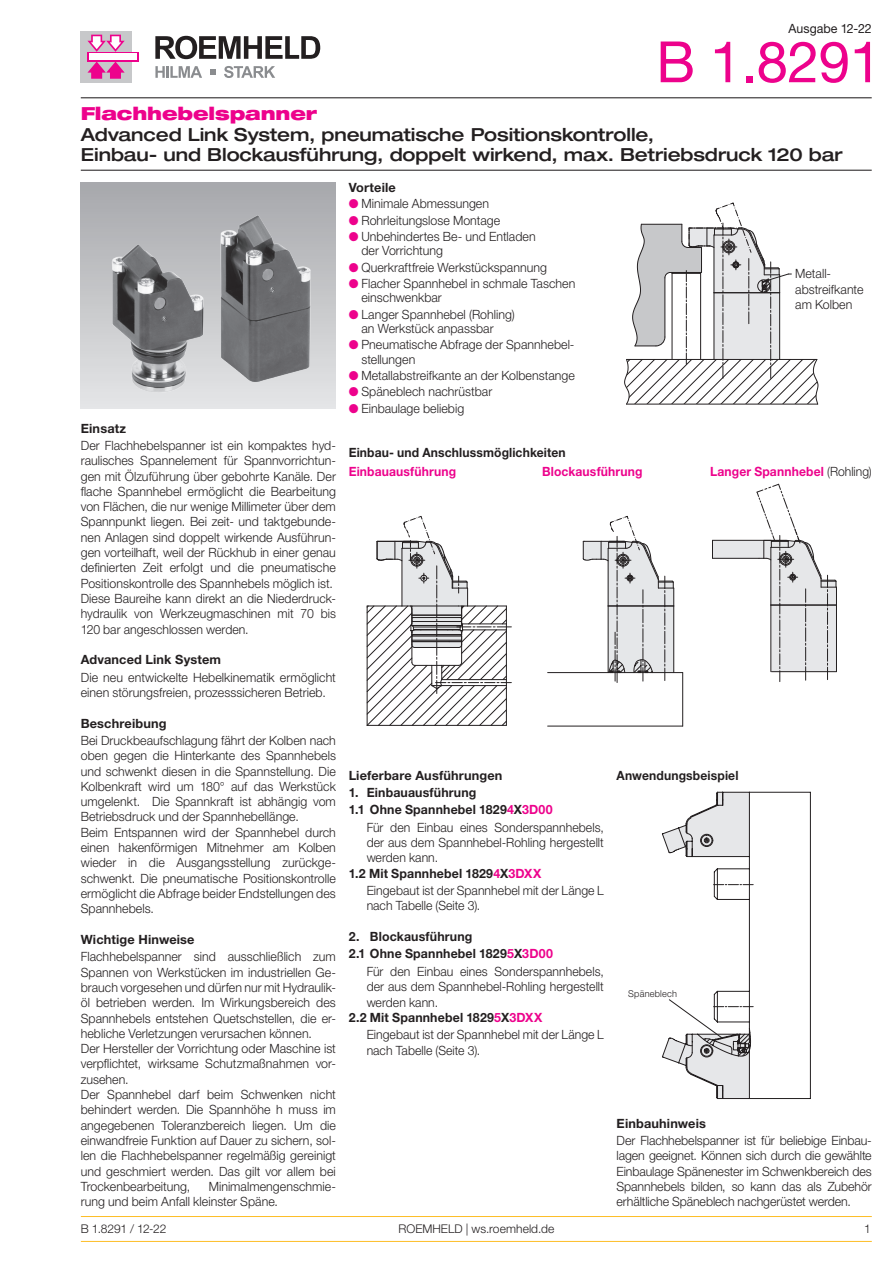
<style>
.page{position:relative;width:893px;height:1263px;background:#fff}
.page>*{position:absolute;margin:0;border:0;box-sizing:border-box;transform-origin:0 0}
.t1{font:57px "Helvetica Neue LT Pro";color:#ed028c}
.t2{font:500 expanded 18px/20.2px "Helvetica Neue LT Pro";letter-spacing:-.005em;color:#231f20}
.t3{font:900 expanded 18px "Helvetica Neue LT Pro";letter-spacing:-.01em;color:#ed028c}
.t4{font:300 12.75px/15.3px "Helvetica Neue LT Pro";letter-spacing:.005em;color:#231f20}
.t5{font:300 12.75px/15.3px "Helvetica Neue LT Pro";letter-spacing:.005em;color:#231f20;scale:.96 1}
.t6{font:700 12.75px "Helvetica Neue LT Pro";letter-spacing:.01em;color:#231f20}
.t7{font:700 12.75px "Helvetica Neue LT Pro";letter-spacing:.015em;color:#ed028c;scale:.95 1}
.t8{font:700 12.75px "Helvetica Neue LT Pro";letter-spacing:.01em;color:#231f20;scale:.95 1}
.t9{font:12.75px "Helvetica Neue LT Pro";letter-spacing:.005em;color:#231f20}
.t10{font:300 12px "Helvetica Neue LT Pro";letter-spacing:.005em;color:#231f20}
.t11{font:300 9.45px "Helvetica Neue LT Pro";letter-spacing:.025em;color:#231f20}
.s1{color:#ed028c}
.s2{font-weight:300;color:#231f20}
</style>
<div class="page">
<div style="left:81px;top:31px;width:51px;height:51px;background:#c7c8ca"></div>
<svg style="left:87px;top:52px;width:51px;height:9px"></svg>
<div style="left:89px;top:54px;width:48px;height:6px;background:#fff"></div>
<svg style="left:87px;top:35px;width:38px;height:17px"></svg>
<svg style="left:87px;top:62px;width:38px;height:17px"></svg>
<svg style="left:155px;top:36px;width:165px;height:23px"></svg>
<svg style="left:155px;top:66px;width:47px;height:12px"></svg>
<svg style="left:224px;top:66px;width:51px;height:12px"></svg>
<svg style="left:210px;top:69px;width:6px;height:6px"></svg>
<hr style="left:81px;top:170px;width:791px;height:1px;background:#231f20">
<hr style="left:81px;top:97px;width:791px;height:1px;background:#231f20">
<div style="left:81px;top:183px;width:255px;height:225px;background:linear-gradient(to bottom,#a7a8ac,#e4e5e7)"></div>
<svg style="left:624px;top:202px;width:194px;height:203px"></svg>
<svg style="left:662px;top:791px;width:149px;height:308px"></svg>
<hr style="left:548px;top:726px;width:135px;height:1px;background:#231f20">
<hr style="left:609px;top:672px;width:74px;height:1px;background:#231f20">
<hr style="left:682px;top:673px;width:1px;height:53px;background:#231f20">
<hr style="left:548px;top:672px;width:60px;height:1px;background:#231f20">
<svg style="left:582px;top:515px;width:92px;height:168px"></svg>
<svg style="left:367px;top:516px;width:144px;height:210px"></svg>
<svg style="left:712px;top:483px;width:125px;height:199px"></svg>
<img style="left:100px;top:182px;width:236px;height:227px">
<svg style="left:662px;top:884px;width:92px;height:215px"></svg>
<hr style="left:81px;top:1241px;width:791px;height:1px;background:#fdbd26">
<hr style="left:81px;top:1216px;width:791px;height:1px;background:#fdbd26">
<p class="t9" style="left:789px;top:20px;width:85px">Ausgabe 12-22</p>
<h1 class="t1" style="left:656px;top:27px;width:227px">B 1.8291</h1>
<h2 class="t3" style="left:81px;top:102px;width:238px">Flachhebelspanner</h2>
<h2 class="t2" style="left:81px;top:123px;width:763px">Advanced Link System, pneumatische Positionskontrolle,<br>Einbau- und Blockausführung, doppelt wirkend, max. Betriebsdruck 120 bar</h2>
<p class="t6" style="left:81px;top:420px;width:47px">Einsatz</p>
<p class="t4" style="left:81px;top:437px;width:257px">Der Flachhebelspanner ist ein kompaktes hyd&shy;raulisches Spannelement für Spannvorrichtun&shy;gen mit Ölzuführung über gebohrte Kanäle. Der flache Spannhebel ermöglicht die Bearbeitung von Flächen, die nur wenige Millimeter über dem Spannpunkt liegen. Bei zeit- und taktgebunde&shy;nen Anlagen sind doppelt wirkende Ausführun&shy;gen vorteilhaft, weil der Rückhub in einer genau definierten Zeit erfolgt und die pneumatische Positionskontrolle des Spannhebels möglich ist.<br>Diese Baureihe kann direkt an die Niederdruck&shy;hydraulik von Werkzeugmaschinen mit 70 bis 120 bar angeschlossen werden.</p>
<p class="t6" style="left:81px;top:652px;width:142px">Advanced Link System</p>
<p class="t4" style="left:81px;top:669px;width:257px">Die neu entwickelte Hebelkinematik ermöglicht einen störungsfreien, prozesssicheren Betrieb.</p>
<p class="t6" style="left:81px;top:715px;width:87px">Beschreibung</p>
<p class="t4" style="left:81px;top:732px;width:257px">Bei Druckbeaufschlagung fährt der Kolben nach oben gegen die Hinterkante des Spannhebels und schwenkt diesen in die Spannstellung. Die Kolbenkraft wird um 180° auf das Werkstück umgelenkt. Die Spannkraft ist abhängig vom Betriebsdruck und der Spannhebellänge.<br>Beim Entspannen wird der Spannhebel durch einen hakenförmigen Mitnehmer am Kolben wieder in die Ausgangsstellung zurückge&shy;schwenkt. Die pneumatische Positionskontrolle ermöglicht die Abfrage beider Endstellungen des Spannhebels.</p>
<p class="t6" style="left:81px;top:931px;width:115px">Wichtige Hinweise</p>
<p class="t4" style="left:81px;top:949px;width:257px">Flachhebelspanner sind ausschließlich zum Spannen von Werkstücken im industriellen Ge&shy;brauch vorgesehen und dürfen nur mit Hydraulik&shy;öl betrieben werden. Im Wirkungsbereich des Spannhebels entstehen Quetschstellen, die er&shy;hebliche Verletzungen verursachen können.<br>Der Hersteller der Vorrichtung oder Maschine ist verpflichtet, wirksame Schutzmaßnahmen vor&shy;zusehen.<br>Der Spannhebel darf beim Schwenken nicht behindert werden. Die Spannhöhe h muss im angegebenen Toleranzbereich liegen. Um die einwandfreie Funktion auf Dauer zu sichern, sol&shy;len die Flachhebelspanner regelmäßig gereinigt und geschmiert werden. Das gilt vor allem bei Trockenbearbeitung,</p>
<p class="t4" style="left:81px;top:1178px;width:257px;text-indent:128px">Minimalmengenschmie&shy;rung und beim Anfall kleinster Späne.</p>
<p class="t6" style="left:349px;top:180px;width:49px">Vorteile</p>
<p class="t4" style="left:349px;top:196px;width:142px"><span class="s1">●</span> Minimale Abmessungen</p>
<p class="t4" style="left:349px;top:212px;width:153px"><span class="s1">●</span> Rohrleitungslose Montage</p>
<p class="t4" style="left:361px;top:229px;width:176px;line-height:14.2px;text-indent:-13px"><span class="s1">●</span> Unbehindertes Be- und Entladen der Vorrichtung</p>
<p class="t4" style="left:349px;top:259px;width:200px"><span class="s1">●</span> Querkraftfreie Werkstückspannung</p>
<p class="t4" style="left:361px;top:276px;width:215px;line-height:14.2px;text-indent:-13px"><span class="s1">●</span> Flacher Spannhebel in schmale Taschen einschwenkbar</p>
<p class="t4" style="left:361px;top:307px;width:155px;line-height:14.2px;text-indent:-13px"><span class="s1">●</span> Langer Spannhebel (Rohling) an Werkstück anpassbar</p>
<p class="t4" style="left:361px;top:337px;width:213px;line-height:14.2px;text-indent:-13px"><span class="s1">●</span> Pneumatische Abfrage der Spannhebel&shy;stellungen</p>
<p class="t4" style="left:349px;top:367px;width:228px"><span class="s1">●</span> Metallabstreifkante an der Kolbenstange</p>
<p class="t4" style="left:349px;top:384px;width:145px"><span class="s1">●</span> Späneblech nachrüstbar</p>
<p class="t4" style="left:349px;top:400px;width:117px"><span class="s1">●</span> Einbaulage beliebig</p>
<p class="t8" style="left:349px;top:444px;width:230px">Einbau- und Anschlussmöglichkeiten</p>
<p class="t7" style="left:349px;top:463px;width:115px">Einbauausführung</p>
<p class="t7" style="left:542px;top:463px;width:107px">Blockausführung</p>
<p class="t4" style="left:795px;top:266px;width:70px">Metall&shy;abstreifkante am Kolben</p>
<p class="t7" style="left:710px;top:463px;width:172px">Langer Spannhebel <span class="s2">(Rohling)</span></p>
<p class="t6" style="left:349px;top:767px;width:155px">Lieferbare Ausführungen</p>
<p class="t6" style="left:349px;top:784px;width:129px">1. Einbauausführung</p>
<p class="t6" style="left:349px;top:802px;width:206px">1.1 Ohne Spannhebel 1829<span class="s1">4</span>X<span class="s1">3D00</span></p>
<p class="t5" style="left:367px;top:819px;width:248px">Für den Einbau eines Sonderspannhebels,</p>
<p class="t5" style="left:367px;top:835px;width:249px">der aus dem Spannhebel-Rohling hergestellt</p>
<p class="t5" style="left:367px;top:850px;width:76px">werden kann.</p>
<p class="t6" style="left:349px;top:865px;width:194px">1.2 Mit Spannhebel 1829<span class="s1">4</span>X<span class="s1">3DXX</span></p>
<p class="t5" style="left:367px;top:883px;width:249px">Eingebaut ist der Spannhebel mit der Länge L nach Tabelle (Seite 3).</p>
<p class="t6" style="left:349px;top:929px;width:125px">2. Blockausführung</p>
<p class="t6" style="left:349px;top:946px;width:206px">2.1 Ohne Spannhebel 1829<span class="s1">5</span>X<span class="s1">3D00</span></p>
<p class="t5" style="left:367px;top:963px;width:248px">Für den Einbau eines Sonderspannhebels,</p>
<p class="t5" style="left:367px;top:979px;width:249px">der aus dem Spannhebel-Rohling hergestellt</p>
<p class="t5" style="left:367px;top:994px;width:76px">werden kann.</p>
<p class="t6" style="left:349px;top:1009px;width:195px">2.2 Mit Spannhebel 1829<span class="s1">5</span>X<span class="s1">3DXX</span></p>
<p class="t5" style="left:367px;top:1027px;width:249px">Eingebaut ist der Spannhebel mit der Länge L nach Tabelle (Seite 3).</p>
<p class="t8" style="left:617px;top:767px;width:130px">Anwendungsbeispiel</p>
<p class="t11" style="left:628px;top:988px;width:50px">Späneblech</p>
<p class="t6" style="left:617px;top:1115px;width:91px">Einbauhinweis</p>
<p class="t4" style="left:617px;top:1132px;width:257px;text-align:justify">Der Flachhebelspanner ist für beliebige Einbau&shy;lagen geeignet. Können sich durch die gewählte Einbaulage Spänenester im Schwenkbereich des Spannhebels bilden, so kann das als Zubehör erhältliche Späneblech nachgerüstet werden.</p>
<p class="t10" style="left:81px;top:1221px;width:87px">B 1.8291 / 12-22</p>
<p class="t10" style="left:398px;top:1221px;width:157px">ROEMHELD | ws.roemheld.de</p>
<p class="t10" style="left:864px;top:1221px;width:8px">1</p>
</div>
